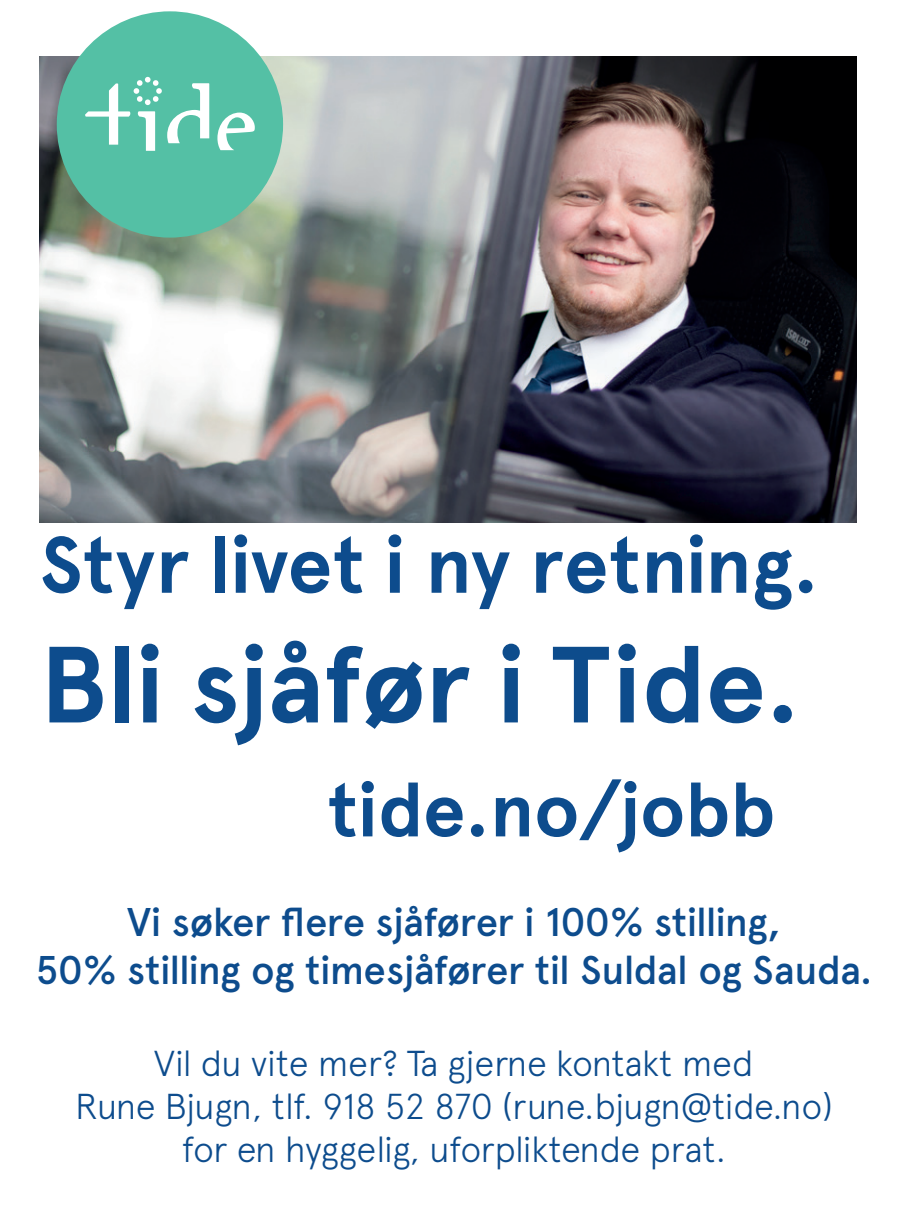
<style>
.page{position:relative;width:908px;height:1214px;background:#fff}
.page>*{position:absolute;margin:0;border:0;box-sizing:border-box;transform-origin:0 0}
.t1{font:700 108px "Apercu Pro";color:#0d4c8c}
.t2{font:700 80px "Apercu Pro";color:#0d4c8d}
.t3{font:700 76px "Apercu Pro";letter-spacing:-.005em;color:#0d4c8d}
.t4{font:500 40px/48px "Apercu Pro";letter-spacing:-.02em;color:#0d4c8d;text-align:center}
.t5{font:300 36px/43.2px "Apercu Pro";letter-spacing:-.015em;color:#0d4c8d;text-align:center}
.s1{color:#0d4c8d}
</style>
<div class="page">
<img style="left:40px;top:57px;width:816px;height:465px">
<div style="left:57px;top:11px;width:226px;height:226px;background:#54c0a5;border-radius:50%"></div>
<svg style="left:217px;top:112px;width:38px;height:38px"></svg>
<svg style="left:85px;top:77px;width:124px;height:74px"></svg>
<h2 class="t2" style="left:40px;top:504px;width:780px">Styr livet i ny retning.</h2>
<h1 class="t1" style="left:40px;top:603px;width:761px"><span class="s1">Bl</span>i sjåfør i Ti<span class="s1">de.</span></h1>
<h3 class="t3" style="left:328px;top:752px;width:449px">tide.no/jobb</h3>
<p class="t4" style="left:35px;top:896px;width:838px">Vi søker flere sjåfører i 100% stilling,<br>50% stilling og timesjåfører til Suldal og Sauda.</p>
<p class="t5" style="left:75px;top:1037px;width:758px">Vil du vite mer? Ta gjerne kontakt med<br>Rune Bjugn, tlf. 918 52 870 (rune.bjugn@tide.no) for en hyggelig, uforpliktende prat.</p>
</div>
